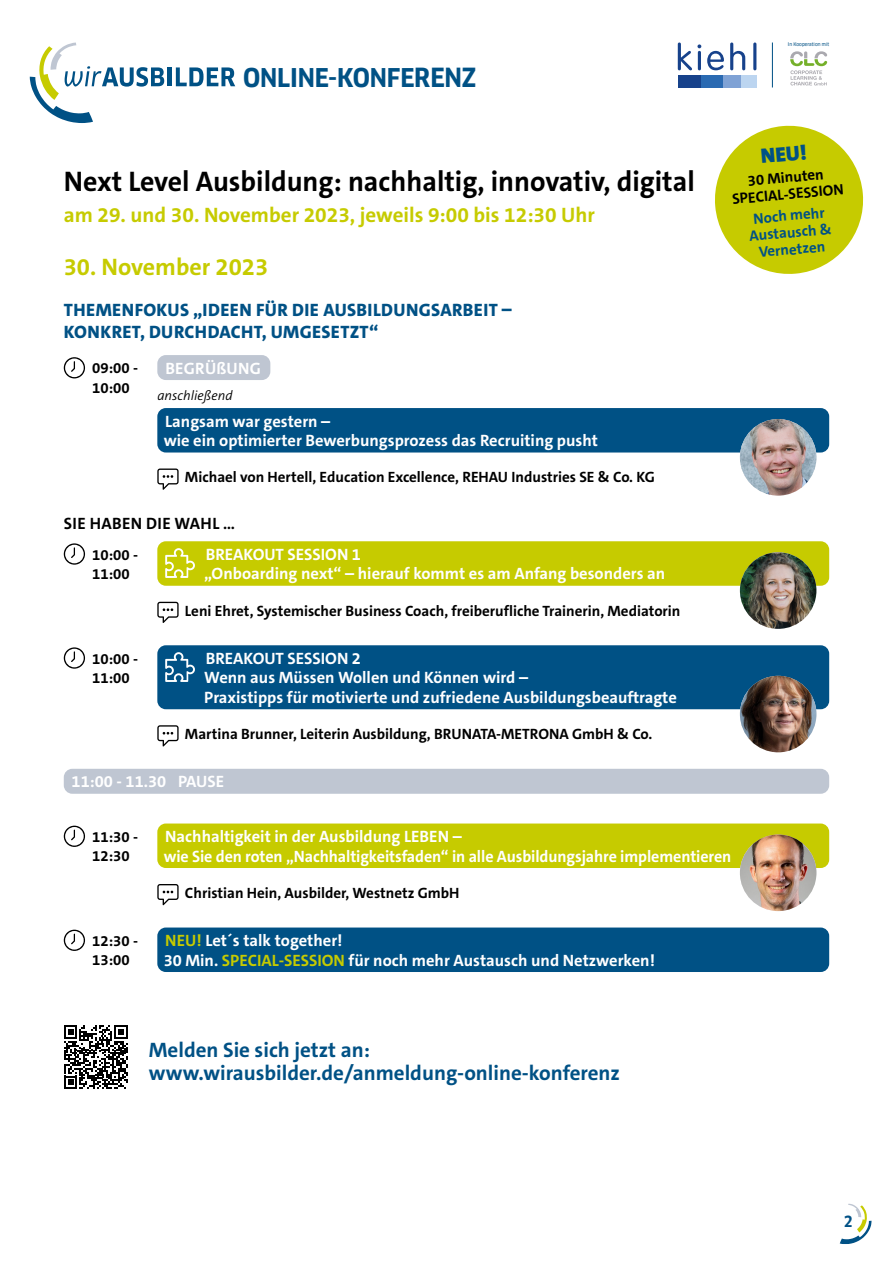
<style>
.page{position:relative;width:893px;height:1263px;background:#fff}
.page>*{position:absolute;margin:0;border:0;box-sizing:border-box;transform-origin:0 0}
.t1{font:700 28.5px "The Sans C5";color:#000}
.t2{font:700 25.35px "Clan Offc Pro Narr";letter-spacing:-.01em;color:#005185}
.t3{font:700 24px "The Sans C5";color:#c6cb00}
.t4{font:700 21px/22.6px "The Sans C5";color:#005185}
.t5{font:700 21px "The Sans C5";color:#c6cb00}
.t6{font:900 21px "The Sans C5";color:#005185}
.t7{font:800 18px/22.5px "The Sans C5";letter-spacing:.02em;color:#005185}
.t8{font:700 16.5px/19.5px "The Sans C5";color:#fff}
.t9{font:700 16.5px "The Sans C5";letter-spacing:.02em;color:#000}
.t10{font:700 15px/19.5px "The Sans C5";color:#000}
.t11{font:700 15px/17px "The Sans C5";color:#005185;text-align:center}
.t12{font:700 15px "Clan Offc Pro Narr";color:#005185}
.t13{font:italic 300 13.5px "The Sans C5";color:#000}
.t14{font:4.95px "Clan Offc Pro Narr News";color:#005185}
.s1{font-size:25.8px}
.s2{color:#c6cb00}
</style>
<div class="page">
<svg style="left:839px;top:1203px;width:33px;height:41px"></svg>
<svg style="left:64px;top:357px;width:21px;height:21px"></svg>
<div style="left:157px;top:355px;width:113px;height:25px;background:#bfc6d2;border-radius:9px"></div>
<div style="left:157px;top:408px;width:672px;height:44px;background:#005185;border-radius:9px"></div>
<svg style="left:157px;top:468px;width:22px;height:22px"></svg>
<svg style="left:64px;top:543px;width:21px;height:22px"></svg>
<div style="left:157px;top:541px;width:672px;height:45px;background:#c6cb00;border-radius:9px"></div>
<svg style="left:165px;top:548px;width:30px;height:30px"></svg>
<svg style="left:157px;top:602px;width:22px;height:21px"></svg>
<svg style="left:64px;top:647px;width:21px;height:22px"></svg>
<div style="left:157px;top:645px;width:672px;height:64px;background:#005185;border-radius:9px"></div>
<svg style="left:165px;top:652px;width:30px;height:30px"></svg>
<svg style="left:157px;top:725px;width:22px;height:21px"></svg>
<div style="left:64px;top:769px;width:765px;height:25px;background:#bfc6d2;border-radius:9px"></div>
<svg style="left:64px;top:826px;width:21px;height:21px"></svg>
<div style="left:157px;top:823px;width:672px;height:45px;background:#c6cb00;border-radius:9px"></div>
<svg style="left:157px;top:884px;width:22px;height:21px"></svg>
<svg style="left:64px;top:930px;width:21px;height:21px"></svg>
<div style="left:157px;top:927px;width:672px;height:45px;background:#005185;border-radius:9px"></div>
<img style="left:740px;top:419px;width:76px;height:77px;border-radius:38px">
<img style="left:740px;top:552px;width:76px;height:77px;border-radius:38px">
<img style="left:740px;top:676px;width:76px;height:76px;border-radius:38px">
<img style="left:740px;top:834px;width:76px;height:77px;border-radius:38px">
<svg style="left:64px;top:1025px;width:64px;height:64px"></svg>
<hr style="left:772px;top:43px;width:1px;height:44px;background:#005185">
<svg style="left:791px;top:62px;width:37px;height:24px"></svg>
<svg style="left:790px;top:51px;width:37px;height:34px"></svg>
<svg style="left:678px;top:43px;width:78px;height:27px"></svg>
<div style="left:678px;top:75px;width:23px;height:12px;background:#17428b"></div>
<div style="left:701px;top:75px;width:22px;height:12px;background:#2a6ab2"></div>
<div style="left:723px;top:75px;width:18px;height:12px;background:#7fa2d5"></div>
<div style="left:741px;top:75px;width:15px;height:12px;background:#bcd5f0"></div>
<hr style="left:168px;top:67px;width:4px;height:19px;background:#005185">
<svg style="left:176px;top:67px;width:59px;height:19px"></svg>
<svg style="left:30px;top:43px;width:134px;height:80px"></svg>
<svg style="left:715px;top:125px;width:149px;height:149px"></svg>
<h2 class="t2" style="left:243px;top:63px;width:235px">ONLINE-KONFE<span class="s1">RENZ</span></h2>
<h1 class="t1" style="left:64px;top:163px;width:632px">Next Level Ausbildung: nachhaltig, innovativ, digital</h1>
<p class="t5" style="left:64px;top:202px;width:533px">am 29. und 30. November 2023, jeweils 9:00 bis 12:30 Uhr</p>
<h3 class="t3" style="left:64px;top:251px;width:206px">30. November 2023</h3>
<p class="t7" style="left:64px;top:298px;width:449px">THEMENFOKUS „IDEEN FÜR DIE AUSBILDUNGSARBEIT –<br>KONKRET, DURCHDACHT, UMGESETZT“</p>
<p class="t10" style="left:92px;top:359px;width:47px">09:00 -<br>10:00</p>
<p class="t8" style="left:165px;top:358px;width:97px">BEGRÜßUNG</p>
<p class="t13" style="left:157px;top:386px;width:77px">anschließend</p>
<p class="t8" style="left:164px;top:411px;width:436px">Langsam war gestern –<br>wie ein optimierter Bewerbungsprozess das Recruiting pusht</p>
<p class="t10" style="left:185px;top:468px;width:471px">Michael von Hertell, Education Excellence, REHAU Industries SE &amp; Co. KG</p>
<p class="t9" style="left:64px;top:512px;width:173px">SIE HABEN DIE WAHL …</p>
<p class="t10" style="left:92px;top:545px;width:47px">10:00 -<br>11:00</p>
<p class="t8" style="left:204px;top:545px;width:462px">BREAKOUT SESSION 1<br>„Onboarding next“ – hierauf kommt es am Anfang besonders an</p>
<p class="t10" style="left:185px;top:601px;width:497px">Leni Ehret, Systemischer Business Coach, freiberufliche Trainerin, Mediatorin</p>
<p class="t10" style="left:92px;top:649px;width:47px">10:00 -<br>11:00</p>
<p class="t8" style="left:204px;top:649px;width:474px">BREAKOUT SESSION 2<br>Wenn aus Müssen Wollen und Können wird –<br>Praxistipps für motivierte und zufriedene Ausbildungsbeauftragte</p>
<p class="t10" style="left:185px;top:724px;width:469px">Martina Brunner, Leiterin Ausbildung, BRUNATA-METRONA GmbH &amp; Co.</p>
<p class="t8" style="left:72px;top:772px;width:154px">11:00 - 11.30 PAUSE</p>
<p class="t14" style="left:788px;top:42px;width:43px">In Kooperation mit</p>
<p class="t6" style="left:759px;top:143px;width:48px;rotate:-5deg">NEU!</p>
<p class="t10" style="left:730px;top:174px;width:113px;line-height:17px;text-align:center;rotate:-5deg">30 Minuten<br>SPECIAL-SESSION</p>
<p class="t11" style="left:747px;top:211px;width:84px;rotate:-5deg">Noch mehr<br>Austausch &amp;<br>Vernetzen</p>
<p class="t10" style="left:92px;top:827px;width:47px">11:30 -<br>12:30</p>
<p class="t8" style="left:164px;top:827px;width:569px">Nachhaltigkeit in der Ausbildung LEBEN –<br>wie Sie den roten „Nachhaltigkeitsfaden“ in alle Ausbildungsjahre implementieren</p>
<p class="t10" style="left:185px;top:883px;width:276px">Christian Hein, Ausbilder, Westnetz GmbH</p>
<p class="t10" style="left:92px;top:931px;width:47px">12:30 -<br>13:00</p>
<p class="t8" style="left:164px;top:931px;width:493px"><span class="s2">NEU!</span> Let´s talk together!<br>30 Min. <span class="s2">SPECIAL-SESSION</span> für noch mehr Austausch und Netzwerken!</p>
<p class="t4" style="left:149px;top:1039px;width:473px">Melden Sie sich jetzt an: www.wirausbilder.de/anmeldung-online-konferenz</p>
<p class="t12" style="left:844px;top:1213px;width:10px">2</p>
</div>
